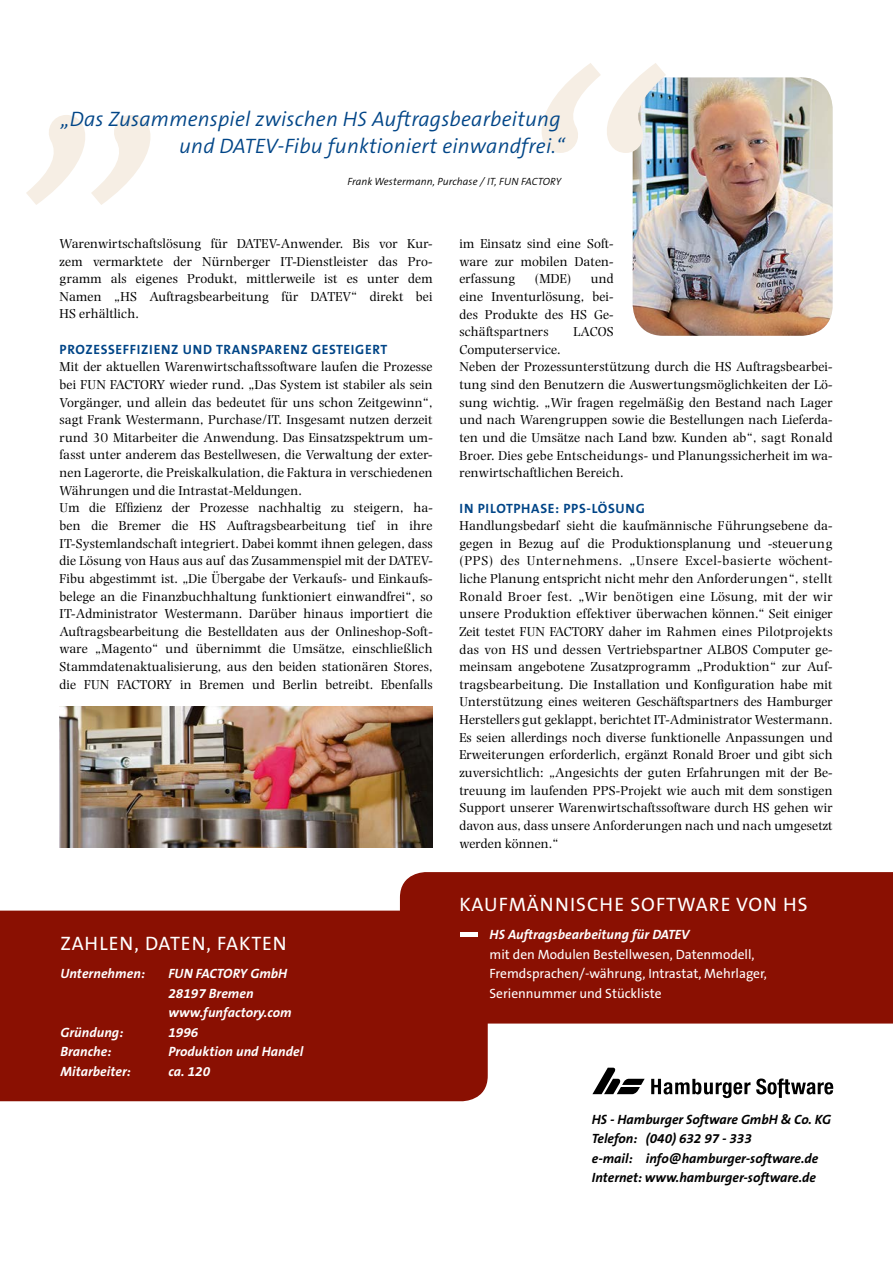
<style>
.page{position:relative;width:893px;height:1263px;background:#fff}
.page>*{position:absolute;margin:0;border:0;box-sizing:border-box;transform-origin:0 0}
.t1{font:italic 300 367.5px "The Sans B4";color:#f6eee4}
.t2{font:italic 300 21px/27px "The Sans B4";letter-spacing:.01em;color:#004587;text-align:right}
.t3{font:19.5px "The Sans B5 Plain";letter-spacing:.05em;color:#fff}
.t4{font:13.5px/17.7px "Photina MT Std";letter-spacing:.01em;color:#000;text-align:justify}
.t5{font:italic 700 13.5px/19.5px "The Sans B7";letter-spacing:.005em;color:#fff}
.t6{font:italic 700 13.5px/19.5px "The Sans B7";color:#000}
.t7{font:13.5px/19.5px "The Sans B5 Plain";letter-spacing:-.005em;color:#fff}
.t8{font:700 13.5px "The Sans B7";letter-spacing:.05em;color:#004587}
.t9{font:italic 300 10.5px "The Sans B4";letter-spacing:.01em;color:#000}
</style>
<div class="page">
<img style="left:633px;top:78px;width:200px;height:258px">
<img style="left:60px;top:706px;width:373px;height:141px">
<div style="left:400px;top:872px;width:493px;height:151px;background:#8a1002"></div>
<div style="left:0;top:911px;width:488px;height:190px;background:#8a1002"></div>
<div style="left:461px;top:932px;width:17px;height:5px;background:#fff"></div>
<svg style="left:651px;top:1079px;width:99px;height:19px"></svg>
<svg style="left:756px;top:1078px;width:77px;height:20px"></svg>
<svg style="left:592px;top:1068px;width:53px;height:26px"></svg>
<h1 class="t1" style="left:499px;top:24px;width:150px">“</h1>
<h2 class="t2" style="left:61px;top:106px;width:505px">„Das Zusammenspiel zwischen HS Auftragsbearbeitung und DATEV-Fibu funktioniert einwandfrei.“</h2>
<p class="t9" style="left:347px;top:176px;width:215px">Frank Westermann, Purchase / IT, FUN FACTORY</p>
<h1 class="t1" style="left:38px;top:-163px;width:150px">„</h1>
<p class="t4" style="left:60px;top:235px;width:375px">Warenwirtschaftslösung für DATEV-Anwender. Bis vor Kur&shy;zem vermarktete der Nürnberger IT-Dienstleister das Pro&shy;gramm als eigenes Produkt, mittlerweile ist es unter dem Namen „HS Auftragsbearbeitung für DATEV“ direkt bei HS erhältlich.</p>
<p class="t8" style="left:60px;top:342px;width:329px">PROZESSEFFIZIENZ UND TRANSPARENZ GESTEIGERT</p>
<p class="t4" style="left:60px;top:358px;width:375px;text-align:left">Mit der aktuellen Warenwirtschaftssoftware laufen die Prozesse bei FUN FACTORY wieder rund. „Das System ist stabiler als sein Vorgänger, und allein das bedeutet für uns schon Zeitgewinn“, sagt Frank Westermann, Purchase/IT. Insgesamt nutzen derzeit rund 30 Mitarbeiter die Anwendung. Das Einsatzspektrum um&shy;fasst unter anderem das Bestellwesen, die Verwaltung der exter&shy;nen Lagerorte, die Preiskalkulation, die Faktura in verschiedenen Währungen und die Intrastat-Meldungen.<br>Um die Effizienz der Prozesse nachhaltig zu steigern, ha&shy;ben die Bremer die HS Auftragsbearbeitung tief in ihre IT-Systemlandschaft integriert. Dabei kommt ihnen gelegen, dass die Lösung von Haus aus auf das Zusammenspiel mit der DATEV-Fibu abgestimmt ist. „Die Übergabe der Verkaufs- und Einkaufs&shy;belege an die Finanzbuchhaltung funktioniert einwandfrei“, so IT-Administrator Westermann. Darüber hinaus importiert die Auftragsbearbeitung die Bestelldaten aus der Onlineshop-Soft&shy;ware „Magento“ und übernimmt die Umsätze, einschließlich Stammdatenaktualisierung, aus den beiden stationären Stores, die FUN FACTORY in Bremen und Berlin betreibt. Ebenfalls</p>
<h3 class="t3" style="left:60px;top:933px;width:111px">Zah len, Daten</h3>
<h3 class="t3" style="left:206px;top:933px;width:58px">, Fakten</h3>
<p class="t5" style="left:60px;top:964px;width:86px">Unternehmen:</p>
<p class="t5" style="left:168px;top:964px;width:125px">FUN FACTORY GmbH<br>28197 Bremen www.funfactory.com</p>
<p class="t5" style="left:60px;top:1023px;width:64px">Gründung:</p>
<p class="t5" style="left:168px;top:1023px;width:31px">1996</p>
<p class="t5" style="left:60px;top:1042px;width:53px">Branche:</p>
<p class="t5" style="left:168px;top:1042px;width:136px">Produktion und Handel</p>
<p class="t5" style="left:60px;top:1062px;width:72px">Mitarbeiter:</p>
<p class="t5" style="left:168px;top:1062px;width:43px">ca. 120</p>
<p class="t4" style="left:459px;top:235px;width:156px">im Einsatz sind eine Soft&shy;ware zur mobilen Daten&shy;erfassung</p>
<p class="t4" style="left:535px;top:270px;width:38px">(MDE)</p>
<p class="t4" style="left:459px;top:270px;width:156px;text-indent:131px">und eine Inventurlösung, bei&shy;des Produkte des HS Ge&shy;schäftspartners</p>
<p class="t4" style="left:573px;top:323px;width:42px">LACOS</p>
<p class="t4" style="left:459px;top:341px;width:375px;text-align:left">Computerservice.<br>Neben der Prozessunterstützung durch die HS Auftragsbearbei&shy;tung sind den Benutzern die Auswertungsmöglichkeiten der Lö&shy;sung wichtig. „Wir fragen regelmäßig den Bestand nach Lager und nach Warengruppen sowie die Bestellungen nach Lieferda&shy;ten und die Umsätze nach Land bzw. Kunden ab“, sagt Ronald Broer. Dies gebe Entscheidungs- und Planungssicherheit im wa&shy;renwirtschaftlichen Bereich.</p>
<p class="t8" style="left:459px;top:501px;width:187px">I N PILOTPHASE: PPS-LÖSUNG</p>
<p class="t4" style="left:459px;top:517px;width:375px">Handlungsbedarf sieht die kaufmännische Führungsebene da&shy;gegen in Bezug auf die Produktionsplanung und -steuerung (PPS) des Unternehmens. „Unsere Excel-basierte wöchent&shy;liche Planung entspricht nicht mehr den Anforderungen“, stellt Ronald Broer fest. „Wir benötigen eine Lösung, mit der wir unsere Produktion effektiver überwachen können.“ Seit einiger Zeit testet FUN FACTORY daher im Rahmen eines Pilotprojekts das von HS und dessen Vertriebspartner ALBOS Computer ge&shy;meinsam angebotene Zusatzprogramm „Produktion“ zur Auf&shy;tragsbearbeitung. Die Installation und Konfiguration habe mit Unterstützung eines weiteren Geschäftspartners des Hamburger Herstellers gut geklappt, berichtet IT-Administrator Westermann.<br>Es seien allerdings noch diverse funktionelle Anpassungen und Erweiterungen erforderlich, ergänzt Ronald Broer und gibt sich zuversichtlich: „Angesichts der guten Erfahrungen mit der Be&shy;treuung im laufenden PPS-Projekt wie auch mit dem sonstigen Support unserer Warenwirtschaftssoftware durch HS gehen wir davon aus, dass unsere Anforderungen nach und nach umgesetzt werden können.“</p>
<h3 class="t3" style="left:459px;top:894px;width:14px">Kaufm</h3>
<h3 class="t3" style="left:527px;top:894px;width:26px">ännische</h3>
<h3 class="t3" style="left:630px;top:894px;width:25px">Software</h3>
<h3 class="t3" style="left:736px;top:894px;width:15px">von</h3>
<h3 class="t3" style="left:783px;top:894px;width:26px">HS</h3>
<p class="t5" style="left:490px;top:925px;width:202px">HS Auftragsbearbeitung für DATEV</p>
<p class="t7" style="left:490px;top:945px;width:279px">mit den Modulen Bestellwesen, Datenmodell,<br>Fremdsprachen/-währung, Intrastat, Mehrlager,<br>Seriennummer und Stückliste</p>
<p class="t6" style="left:592px;top:1110px;width:241px">HS - Hamburger Software GmbH &amp; Co. KG Telefon: (040) 632 97 - 333<br>e-mail: info@hamburger-software.de Internet: www.hamburger-software.de</p>
</div>
